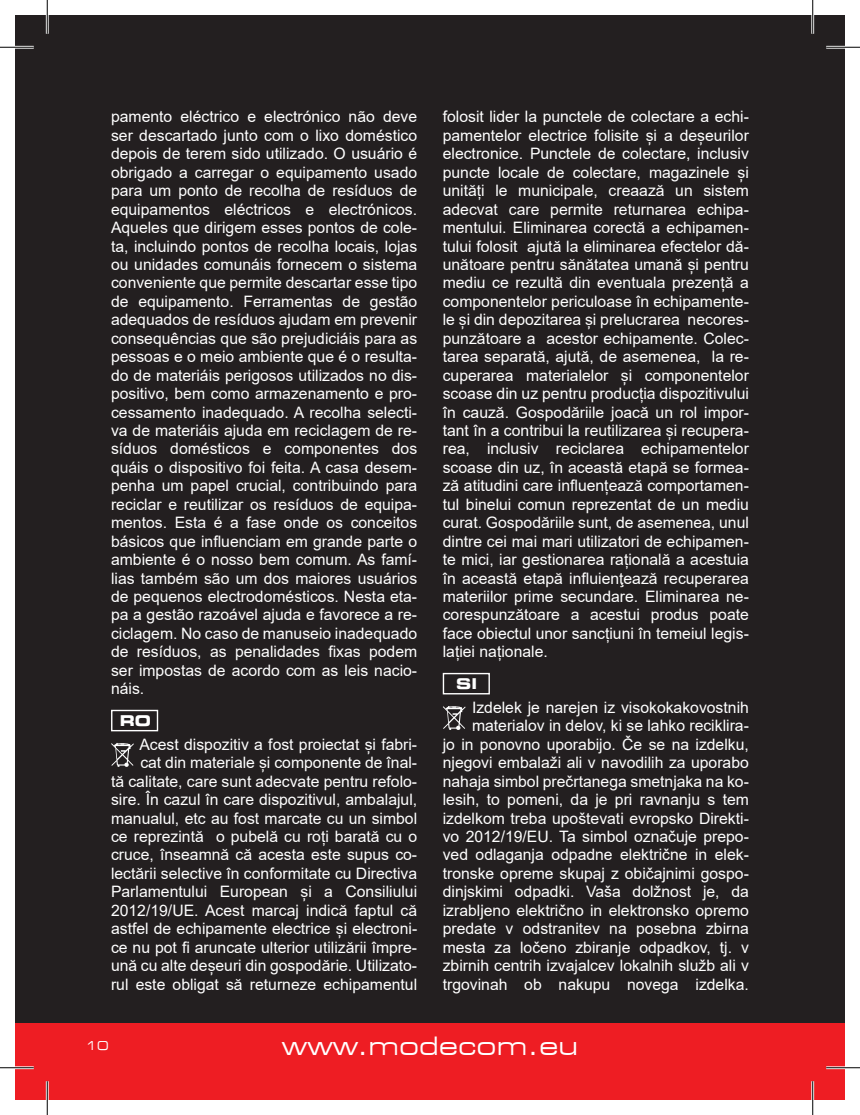
<style>
.page{position:relative;width:860px;height:1115px;background:#fff}
.page>*{position:absolute;margin:0;border:0;box-sizing:border-box;transform-origin:0 0}
.t1{font:25.2px "Square 721 Ex EU";color:#fff}
.t2{font:15.75px/18.4px "Arial";color:#fff;text-align:justify}
.t3{font:700 14.62px "Square 721 Ex EU";color:#fff}
.t4{font:12.15px "Square 721 Ex EU";color:#fff}
</style>
<div class="page">
<div style="left:15px;top:15px;width:829px;height:1085px;background:#231f20"></div>
<div style="left:15px;top:1023px;width:829px;height:77px;background:#ee1d23"></div>
<div style="left:111px;top:710px;width:47px;height:21px;border:1px solid #fff"></div>
<svg style="left:111px;top:743px;width:23px;height:24px"></svg>
<div style="left:443px;top:673px;width:47px;height:21px;border:1px solid #fff"></div>
<svg style="left:443px;top:706px;width:23px;height:24px"></svg>
<hr style="left:0;top:46px;width:34px;height:3px;background:#fff">
<hr style="left:826px;top:46px;width:34px;height:3px;background:#fff">
<hr style="left:0;top:1066px;width:34px;height:3px;background:#fff">
<hr style="left:826px;top:1066px;width:34px;height:3px;background:#fff">
<hr style="left:46px;top:0;width:3px;height:34px;background:#fff">
<hr style="left:46px;top:1081px;width:3px;height:34px;background:#fff">
<hr style="left:811px;top:0;width:3px;height:34px;background:#fff">
<hr style="left:811px;top:1081px;width:3px;height:34px;background:#fff">
<hr style="left:0;top:47px;width:34px;height:1px;background:#000">
<hr style="left:826px;top:47px;width:34px;height:1px;background:#000">
<hr style="left:0;top:1067px;width:34px;height:1px;background:#000">
<hr style="left:826px;top:1067px;width:34px;height:1px;background:#000">
<hr style="left:47px;top:0;width:1px;height:34px;background:#000">
<hr style="left:47px;top:1081px;width:1px;height:34px;background:#000">
<hr style="left:812px;top:0;width:1px;height:34px;background:#000">
<hr style="left:812px;top:1081px;width:1px;height:34px;background:#000">
<p class="t2" style="left:111px;top:108px;width:308px">pamento eléctrico e electrónico não deve ser descartado junto com o lixo doméstico depois de terem sido utilizado. O usuário é obrigado a carregar o equipamento usado para um ponto de recolha de resíduos de equipamentos eléctricos e electrónicos.<br>Aqueles que dirigem esses pontos de cole&shy;ta, incluindo pontos de recolha locais, lojas ou unidades comunáis fornecem o sistema conveniente que permite descartar esse tipo de equipamento. Ferramentas de gestão adequados de resíduos ajudam em prevenir consequências que são prejudiciáis para as pessoas e o meio ambiente que é o resulta&shy;do de materiáis perigosos utilizados no dis&shy;positivo, bem como armazenamento e pro&shy;cessamento inadequado. A recolha selecti&shy;va de materiáis ajuda em reciclagem de re&shy;síduos domésticos e componentes dos quáis o dispositivo foi feita. A casa desem&shy;penha um papel crucial, contribuindo para reciclar e reutilizar os resíduos de equipa&shy;mentos. Esta é a fase onde os conceitos básicos que influenciam em grande parte o ambiente é o nosso bem comum. As famí&shy;lias também são um dos maiores usuários de pequenos electrodomésticos. Nesta eta&shy;pa a gestão razoável ajuda e favorece a re&shy;ciclagem. No caso de manuseio inadequado de resíduos, as penalidades fixas podem ser impostas de acordo com as leis nacio&shy;náis.</p>
<p class="t3" style="left:120px;top:711px;width:33px">RO</p>
<p class="t2" style="left:111px;top:735px;width:308px;text-align:right">Acest dispozitiv a fost proiectat și fabri-<br>cat din materiale și componente de înal-<br>tă calitate, care sunt adecvate pentru refolo&shy;sire. În cazul în care dispozitivul, ambalajul, manualul, etc au fost marcate cu un simbol ce reprezintă o pubelă cu roți barată cu o cruce, înseamnă că acesta este supus co&shy;lectării selective în conformitate cu Directiva Parlamentului European și a Consiliului 2012/19/UE. Acest marcaj indică faptul că astfel de echipamente electrice și electroni&shy;ce nu pot fi aruncate ulterior utilizării împre&shy;ună cu alte deșeuri din gospodărie. Utilizato&shy;rul este obligat să returneze echipamentul</p>
<p class="t2" style="left:443px;top:108px;width:308px">folosit lider la punctele de colectare a echi&shy;pamentelor electrice folisite și a deșeurilor electronice. Punctele de colectare, inclusiv puncte locale de colectare, magazinele și unități le municipale, creaază un sistem adecvat care permite returnarea echipa&shy;mentului. Eliminarea corectă a echipamen&shy;tului folosit ajută la eliminarea efectelor dă&shy;unătoare pentru sănătatea umană și pentru mediu ce rezultă din eventuala prezență a componentelor periculoase în echipamente&shy;le și din depozitarea și prelucrarea necores&shy;punzătoare a acestor echipamente. Colec&shy;tarea separată, ajută, de asemenea, la re&shy;cuperarea materialelor și componentelor scoase din uz pentru producția dispozitivului în cauză. Gospodăriile joacă un rol impor&shy;tant în a contribui la reutilizarea și recupera&shy;rea, inclusiv reciclarea echipamentelor scoase din uz, în această etapă se formea&shy;ză atitudini care influențează comportamen&shy;tul binelui comun reprezentat de un mediu curat. Gospodăriile sunt, de asemenea, unul dintre cei mai mari utilizatori de echipamen&shy;te mici, iar gestionarea rațională a acestuia în această etapă influienţează recuperarea materiilor prime secundare. Eliminarea ne&shy;corespunzătoare a acestui produs poate face obiectul unor sancțiuni în temeiul legis&shy;lației naționale.</p>
<p class="t3" style="left:456px;top:675px;width:22px">SI</p>
<p class="t2" style="left:443px;top:698px;width:308px;text-align:right">Izdelek je narejen iz visokokakovostnih materialov in delov, ki se lahko reciklira-<br>jo in ponovno uporabijo. Če se na izdelku, njegovi embalaži ali v navodilih za uporabo nahaja simbol prečrtanega smetnjaka na ko&shy;lesih, to pomeni, da je pri ravnanju s tem izdelkom treba upoštevati evropsko Direkti&shy;vo 2012/19/EU. Ta simbol označuje prepo&shy;ved odlaganja odpadne električne in elek&shy;tronske opreme skupaj z običajnimi gospo&shy;dinjskimi odpadki. Vaša dolžnost je, da izrabljeno električno in elektronsko opremo predate v odstranitev na posebna zbirna mesta za ločeno zbiranje odpadkov, tj. v zbirnih centrih izvajalcev lokalnih služb ali v trgovinah ob nakupu novega izdelka.</p>
<p class="t4" style="left:86px;top:1038px;width:25px">10</p>
<h1 class="t1" style="left:282px;top:1031px;width:298px">www.modecom.eu</h1>
</div>
